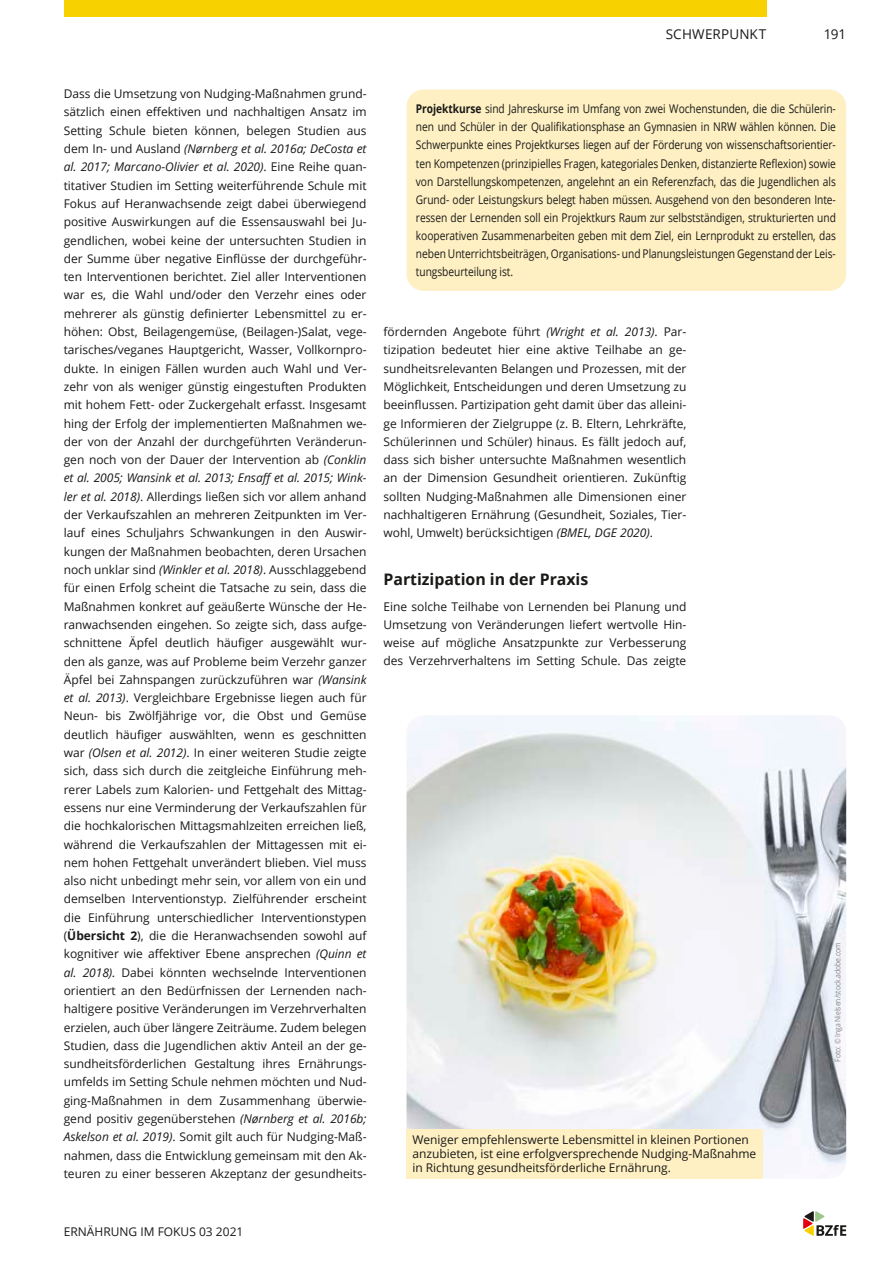
<style>
.page{position:relative;width:893px;height:1263px;background:#fff}
.page>*{position:absolute;margin:0;border:0;box-sizing:border-box;transform-origin:0 0}
.t1{font:700 15.9px "Open Sans";letter-spacing:-.005em;color:#1a1918}
.t2{font:13.5px "Open Sans";letter-spacing:.01em;color:#1a1918}
.t3{font:12px/18.3px "Open Sans";letter-spacing:-.005em;color:#1a1918;text-align:justify}
.t4{font:12px/18px "Open Sans";letter-spacing:-.005em;color:#1a1918;text-align:justify;scale:.85 1}
.t5{font:7.8px "Open Sans";letter-spacing:-.005em;color:#868686;scale:.87 1}
.s1{font-style:italic}
.s2{font-weight:700}
</style>
<div class="page">
<img style="left:406px;top:715px;width:440px;height:463px">
<div style="left:64px;top:0;width:702px;height:17px;background:#f7d100"></div>
<svg style="left:803px;top:1211px;width:43px;height:25px"></svg>
<div style="left:406px;top:90px;width:440px;height:201px;background:#fef0c2;border-radius:17px"></div>
<div style="left:406px;top:1129px;width:357px;height:49px;background:#fef0c2"></div>
<p class="t2" style="left:666px;top:25px;width:102px">SCHWERPUNKT</p>
<p class="t2" style="left:824px;top:25px;width:24px">191</p>
<p class="t3" style="left:64px;top:84px;width:304px">Dass die Umsetzung von Nudging-Maßnahmen grund&shy;sätzlich einen effektiven und nachhaltigen Ansatz im Setting Schule bieten können, belegen Studien aus dem In- und Ausland <span class="s1">(Nørnberg et al. 2016a; DeCosta et al. 2017; Marcano-Olivier et al. 2020)</span>. Eine Reihe quan&shy;titativer Studien im Setting weiterführende Schule mit Fokus auf Heranwachsende zeigt dabei überwiegend positive Auswirkungen auf die Essensauswahl bei Ju&shy;gendlichen, wobei keine der untersuchten Studien in der Summe über negative Einflüsse der durchgeführ&shy;ten Interventionen berichtet. Ziel aller Interventionen war es, die Wahl und/oder den Verzehr eines oder mehrerer als günstig definierter Lebensmittel zu er&shy;höhen: Obst, Beilagengemüse, (Beilagen-)Salat, vege&shy;tarisches/veganes Hauptgericht, Wasser, Vollkornpro&shy;dukte. In einigen Fällen wurden auch Wahl und Ver&shy;zehr von als weniger günstig eingestuften Produkten mit hohem Fett- oder Zuckergehalt erfasst. Insgesamt hing der Erfolg der implementierten Maßnahmen we&shy;der von der Anzahl der durchgeführten Veränderun&shy;gen noch von der Dauer der Intervention ab <span class="s1">(Conklin et al. 2005; Wansink et al. 2013; Ensaff et al. 2015; Wink&shy;ler et al. 2018)</span>. Allerdings ließen sich vor allem anhand der Verkaufszahlen an mehreren Zeitpunkten im Ver&shy;lauf eines Schuljahrs Schwankungen in den Auswir&shy;kungen der Maßnahmen beobachten, deren Ursachen noch unklar sind <span class="s1">(Winkler et al. 2018)</span>. Ausschlaggebend für einen Erfolg scheint die Tatsache zu sein, dass die Maßnahmen konkret auf geäußerte Wünsche der He&shy;ranwachsenden eingehen. So zeigte sich, dass aufge&shy;schnittene Äpfel deutlich häufiger ausgewählt wur&shy;den als ganze, was auf Probleme beim Verzehr ganzer Äpfel bei Zahnspangen zurückzuführen war <span class="s1">(Wansink et al. 2013)</span>. Vergleichbare Ergebnisse liegen auch für Neun- bis Zwölfjährige vor, die Obst und Gemüse deutlich häufiger auswählten, wenn es geschnitten war <span class="s1">(Olsen et al. 2012)</span>. In einer weiteren Studie zeigte sich, dass sich durch die zeitgleiche Einführung meh&shy;rerer Labels zum Kalorien- und Fettgehalt des Mittag&shy;essens nur eine Verminderung der Verkaufszahlen für die hochkalorischen Mittagsmahlzeiten erreichen ließ, während die Verkaufszahlen der Mittagessen mit ei&shy;nem hohen Fettgehalt unverändert blieben. Viel muss also nicht unbedingt mehr sein, vor allem von ein und demselben Interventionstyp. Zielführender erscheint die Einführung unterschiedlicher Interventionstypen (<span class="s2">Übersicht 2</span>), die die Heranwachsenden sowohl auf kognitiver wie affektiver Ebene ansprechen <span class="s1">(Quinn et al. 2018).</span> Dabei könnten wechselnde Interventionen orientiert an den Bedürfnissen der Lernenden nach&shy;haltigere positive Veränderungen im Verzehrverhalten erzielen, auch über längere Zeiträume. Zudem belegen Studien, dass die Jugendlichen aktiv Anteil an der ge&shy;sundheitsförderlichen Gestaltung ihres Ernährungs&shy;umfelds im Setting Schule nehmen möchten und Nud&shy;ging-Maßnahmen in dem Zusammenhang überwie&shy;gend positiv gegenüberstehen <span class="s1">(Nørnberg et al. 2016b; Askelson et al. 2019)</span>. Somit gilt auch für Nudging-Maß&shy;nahmen, dass die Entwicklung gemeinsam mit den Ak&shy;teuren zu einer besseren Akzeptanz der gesundheits-</p>
<p class="t4" style="left:416px;top:100px;width:496px"><span class="s2">Projektkurse</span> sind Jahreskurse im Umfang von zwei Wochenstunden, die die Schülerin&shy;nen und Schüler in der Qualifikationsphase an Gymnasien in NRW wählen können. Die Schwerpunkte eines Projektkurses liegen auf der Förderung von wissenschaftsorientier&shy;ten Kompetenzen (prinzipielles Fragen, kategoriales Denken, distanzierte Reflexion) sowie von Darstellungskompetenzen, angelehnt an ein Referenzfach, das die Jugendlichen als Grund- oder Leistungskurs belegt haben müssen. Ausgehend von den besonderen Inte&shy;ressen der Lernenden soll ein Projektkurs Raum zur selbstständigen, strukturierten und kooperativen Zusammenarbeiten geben mit dem Ziel, ein Lernprodukt zu erstellen, das neben Unterrichtsbeiträgen, Organisations- und Planungsleistungen Gegenstand der Leis&shy;tungsbeurteilung ist.</p>
<p class="t3" style="left:384px;top:322px;width:304px">fördernden Angebote führt <span class="s1">(Wright et al. 2013)</span>. Par&shy;tizipation bedeutet hier eine aktive Teilhabe an ge&shy;sundheitsrelevanten Belangen und Prozessen, mit der Möglichkeit, Entscheidungen und deren Umsetzung zu beeinflussen. Partizipation geht damit über das alleini&shy;ge Informieren der Zielgruppe (z. B. Eltern, Lehrkräfte, Schülerinnen und Schüler) hinaus. Es fällt jedoch auf, dass sich bisher untersuchte Maßnahmen wesentlich an der Dimension Gesundheit orientieren. Zukünftig sollten Nudging-Maßnahmen alle Dimensionen einer nachhaltigeren Ernährung (Gesundheit, Soziales, Tier&shy;wohl, Umwelt) berücksichtigen <span class="s1">(BMEL, DGE 2020)</span>.</p>
<h1 class="t1" style="left:384px;top:568px;width:206px">Partizipation in der Praxis</h1>
<p class="t3" style="left:384px;top:597px;width:304px">Eine solche Teilhabe von Lernenden bei Planung und Umsetzung von Veränderungen liefert wertvolle Hin&shy;weise auf mögliche Ansatzpunkte zur Verbesserung des Verzehrverhaltens im Setting Schule. Das zeigte</p>
<p class="t3" style="left:412px;top:1132px;width:345px;line-height:13.8px;text-align:left">Weniger empfehlenswerte Lebensmittel in kleinen Portionen anzubieten, ist eine erfolgversprechende Nudging-Maßnahme in Richtung gesundheitsförderliche Ernährung.</p>
<p class="t5" style="left:832px;top:1062px;width:139px;rotate:-90deg">Foto: © Inga Nielsen/stock.adobe.com</p>
<p class="t3" style="left:64px;top:1222px;width:181px">ERNÄHRUNG IM FOKUS 03 2021</p>
</div>
